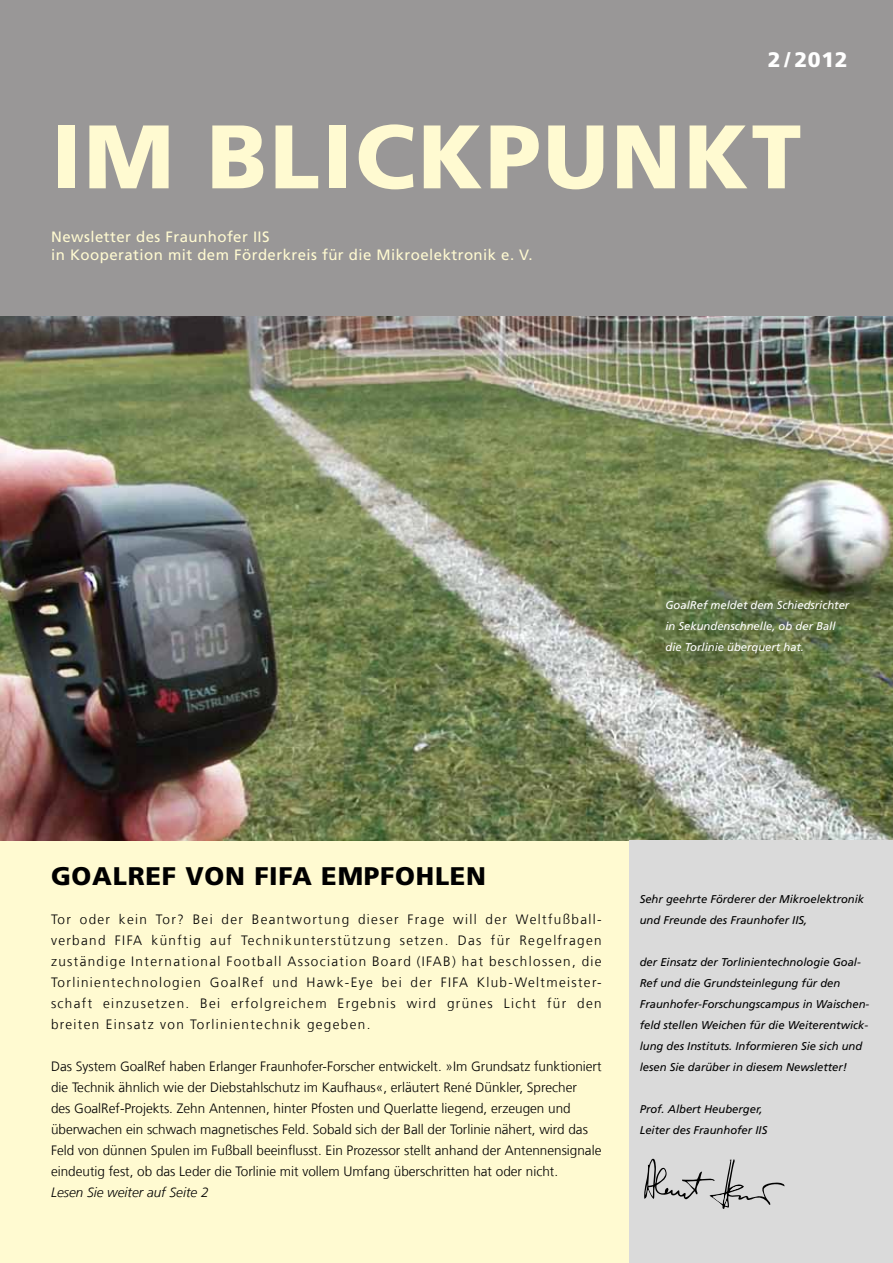
<style>
.page{position:relative;width:893px;height:1263px;background:#fff}
.page>*{position:absolute;margin:0;border:0;box-sizing:border-box;transform-origin:0 0}
.t1{font:900 90px "Frutiger LT Com";letter-spacing:.03em;color:#fffad1}
.t2{font:900 25.5px "Frutiger LT Com";letter-spacing:.03em;color:#000}
.t3{font:900 21px "Frutiger LT Com";color:#fff}
.t4{font:15px/18px "Frutiger LT Com";letter-spacing:.03em;color:#fffad1}
.t5{font:300 13.5px/21px "Frutiger LT Com";color:#000;text-align:justify}
.t6{font:italic 300 13.5px "Frutiger LT Com";color:#000}
.t7{font:italic 11.25px/21px "Frutiger LT Com";color:#000}
.t8{font:italic 11.25px/21px "Frutiger LT Com";color:#fff}
</style>
<div class="page">
<div style="left:0;top:840px;width:629px;height:423px;background:#fffad1"></div>
<img style="left:0;top:315px;width:893px;height:525px">
<div style="left:0;top:0;width:893px;height:315px;background:#999797"></div>
<div style="left:629px;top:840px;width:264px;height:423px;background:#dadada"></div>
<svg style="left:644px;top:1158px;width:141px;height:51px"></svg>
<img style="left:0;top:483px;width:1px;height:273px">
<h3 class="t3" style="left:768px;top:47px;width:81px">2 / 2012</h3>
<h1 class="t1" style="left:51px;top:103px;width:752px">IM BLICKPUNKT</h1>
<p class="t4" style="left:51px;top:228px;width:483px">Newsletter des Fraunhofer IIS<br>in Kooperation mit dem Förderkreis für die Mikroelektronik e. V.</p>
<p class="t8" style="left:665px;top:595px;width:185px">GoalRef meldet dem Schiedsrichter in Sekundenschnelle, ob der Ball die Torlinie überquert hat.</p>
<h2 class="t2" style="left:51px;top:860px;width:437px">GOALREF VON FIFA EMPFOHLEN</h2>
<p class="t5" style="left:51px;top:909px;width:552px">Tor oder kein Tor? Bei der Beantwortung dieser Frage will der Weltfußball&shy;verband FIFA künftig auf Technikunterstützung setzen. Das für Regelfragen zuständige International Football Association Board (IFAB) hat beschlossen, die Torlinientechnologien GoalRef und Hawk-Eye bei der FIFA Klub-Weltmeister&shy;schaft einzusetzen. Bei erfolgreichem Ergebnis wird grünes Licht für den breiten Einsatz von Torlinientechnik gegeben.</p>
<p class="t5" style="left:51px;top:1056px;width:552px;text-align:left">Das System GoalRef haben Erlanger Fraunhofer-Forscher entwickelt. »Im Grundsatz funktioniert die Technik ähnlich wie der Diebstahlschutz im Kaufhaus«, erläutert René Dünkler, Sprecher<br>des GoalRef-Projekts. Zehn Antennen, hinter Pfosten und Querlatte liegend, erzeugen und überwachen ein schwach magnetisches Feld. Sobald sich der Ball der Torlinie nähert, wird das Feld von dünnen Spulen im Fußball beeinflusst. Ein Prozessor stellt anhand der Antennensignale eindeutig fest, ob das Leder die Torlinie mit vollem Umfang überschritten hat oder nicht.</p>
<p class="t6" style="left:51px;top:1184px;width:159px">Lesen Sie weiter auf Seite 2</p>
<p class="t7" style="left:640px;top:889px;width:226px">Sehr geehrte Förderer der Mikroelektronik und Freunde des Fraunhofer IIS,</p>
<p class="t7" style="left:640px;top:952px;width:231px">der Einsatz der Torlinientechnologie Goal-Ref und die Grundsteinlegung für den Fraunhofer-Forschungscampus in Waischen&shy;feld stellen Weichen für die Weiterentwick&shy;lung des Instituts. Informieren Sie sich und lesen Sie darüber in diesem Newsletter!</p>
<p class="t7" style="left:640px;top:1099px;width:129px">Prof. Albert Heuberger,<br>Leiter des Fraunhofer IIS</p>
</div>
